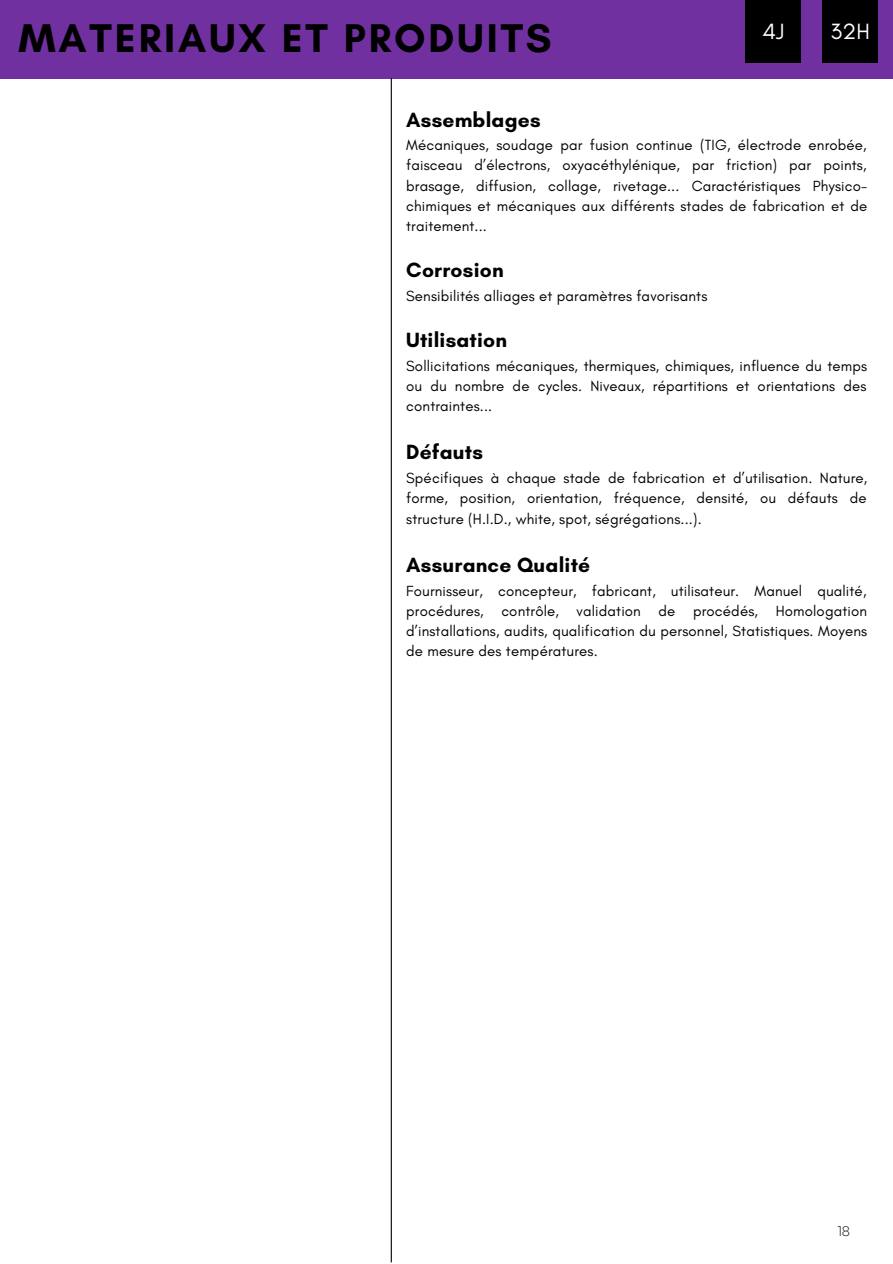
<style>
.page{position:relative;width:893px;height:1264px;background:#fff}
.page>*{position:absolute;margin:0;border:0;box-sizing:border-box;transform-origin:0 0}
.t1{font:700 40.8px "Glacial Indifference";letter-spacing:.07em;color:#000}
.t2{font:22.5px "Glacial Indifference";color:#fff}
.t3{font:700 21px "Glacial Indifference";letter-spacing:.01em;color:#000}
.t4{font:15px/20.2px "Glacial Indifference";letter-spacing:.01em;color:#000;text-align:justify}
.t5{font:200 13.8px "Balgin";color:#000}
</style>
<div class="page">
<div style="left:0;top:0;width:892px;height:79px;background:#7030a0"></div>
<div style="left:745px;top:0;width:55px;height:63px;background:#000"></div>
<div style="left:822px;top:0;width:55px;height:63px;background:#000"></div>
<hr style="left:390px;top:78px;width:2px;height:1184px;background:#000">
<h1 class="t1" style="left:18px;top:13px;width:534px">MATERIAUX ET PRODUITS</h1>
<h2 class="t2" style="left:762px;top:18px;width:24px">4J</h2>
<h2 class="t2" style="left:830px;top:18px;width:41px">32H</h2>
<h3 class="t3" style="left:406px;top:107px;width:136px">Assemblages</h3>
<p class="t4" style="left:406px;top:135px;width:462px">Mécaniques, soudage par fusion continue (TIG, électrode enrobée, faisceau d’électrons, oxyacéthylénique, par friction) par points, brasage, diffusion, collage, rivetage... Caractéristiques Physico&shy;chimiques et mécaniques aux différents stades de fabrication et de traitement...</p>
<h3 class="t3" style="left:406px;top:257px;width:99px">Corrosion</h3>
<p class="t4" style="left:406px;top:285px;width:303px">Sensibilités alliages et paramètres favorisants</p>
<h3 class="t3" style="left:406px;top:327px;width:102px">Utilisation</h3>
<p class="t4" style="left:406px;top:355px;width:462px">Sollicitations mécaniques, thermiques, chimiques, influence du temps ou du nombre de cycles. Niveaux, répartitions et orientations des contraintes...</p>
<h3 class="t3" style="left:406px;top:439px;width:78px">Défauts</h3>
<p class="t4" style="left:406px;top:467px;width:462px">Spécifiques à chaque stade de fabrication et d’utilisation. Nature, forme, position, orientation, fréquence, densité, ou défauts de structure (H.I.D., white, spot, ségrégations...).</p>
<h3 class="t3" style="left:406px;top:552px;width:185px">Assurance Qualité</h3>
<p class="t4" style="left:406px;top:580px;width:462px">Fournisseur, concepteur, fabricant, utilisateur. Manuel qualité, procédures, contrôle, validation de procédés, Homologation d’installations, audits, qualification du personnel, Statistiques. Moyens de mesure des températures.</p>
<p class="t5" style="left:837px;top:1225px;width:14px">18</p>
</div>
